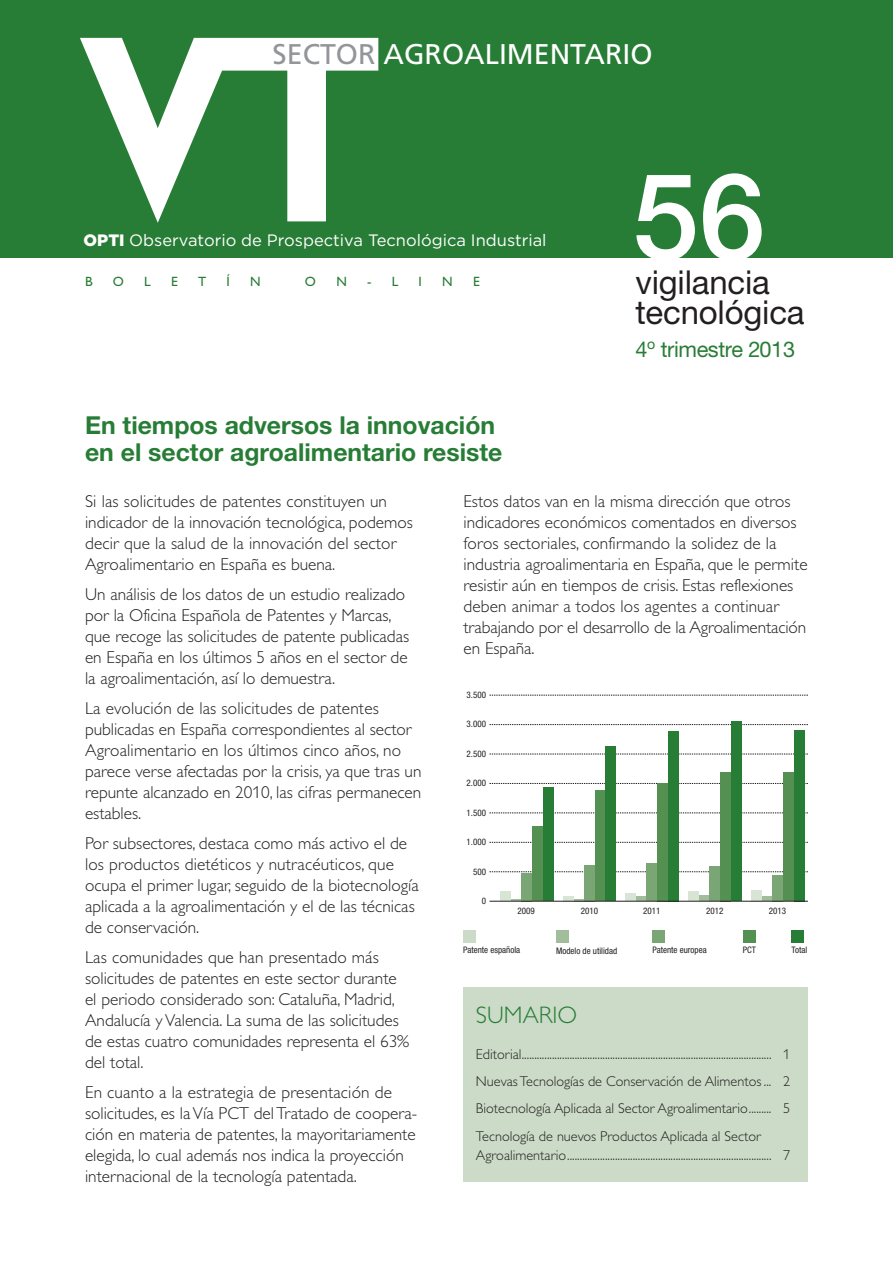
<style>
.page{position:relative;width:893px;height:1263px;background:#fff}
.page>*{position:absolute;margin:0;border:0;box-sizing:border-box;transform-origin:0 0}
.t1{font:500 120px "Helvetica Neue";color:#fff}
.t2{font:33px/30px "Helvetica Neue";letter-spacing:-.005em;color:#231f20}
.t3{font:28.5px "Frutiger";color:#fff}
.t4{font:700 24.75px/27px "Helvetica Neue";color:#287d36}
.t5{font:300 24px "Gill Alt One";color:#287d36}
.t6{font:21.75px "Helvetica Neue";letter-spacing:-.015em;color:#287d36}
.t7{font:300 17.25px/21px "Gill Alt One";color:#231f20}
.t8{font:16.5px "Gotham";color:#fff}
.t9{font:300 14.25px/27.3px "Gill Alt One";color:#231f20;text-align:justify}
.t10{font:13.5px "Gill Alt One";color:#287d36}
.t11{font:condensed 9px "Helvetica Neue";color:#231f20}
.s1{color:#939598}
.s2{font-weight:900}
</style>
<div class="page">
<div style="left:0;top:0;width:893px;height:257px;background:#287d36"></div>
<svg style="left:80px;top:38px;width:298px;height:185px"></svg>
<div style="left:463px;top:987px;width:345px;height:195px;background:#cbdbc7"></div>
<svg style="left:489px;top:871px;width:319px;height:1px"></svg>
<svg style="left:489px;top:842px;width:319px;height:1px"></svg>
<svg style="left:489px;top:813px;width:319px;height:1px"></svg>
<svg style="left:489px;top:783px;width:319px;height:1px"></svg>
<svg style="left:489px;top:695px;width:319px;height:1px"></svg>
<svg style="left:489px;top:754px;width:319px;height:1px"></svg>
<svg style="left:489px;top:724px;width:319px;height:1px"></svg>
<div style="left:500px;top:892px;width:11px;height:9px;background:#d8e4d4"></div>
<div style="left:522px;top:873px;width:10px;height:28px;background:#7aa676"></div>
<div style="left:532px;top:827px;width:11px;height:74px;background:#559053"></div>
<div style="left:543px;top:787px;width:10px;height:114px;background:#287d36"></div>
<div style="left:563px;top:896px;width:11px;height:5px;background:#d8e4d4"></div>
<svg style="left:574px;top:899px;width:10px;height:2px"></svg>
<div style="left:584px;top:865px;width:11px;height:36px;background:#7aa676"></div>
<div style="left:595px;top:791px;width:11px;height:110px;background:#559053"></div>
<div style="left:606px;top:746px;width:10px;height:155px;background:#287d36"></div>
<div style="left:625px;top:893px;width:11px;height:8px;background:#d8e4d4"></div>
<div style="left:636px;top:896px;width:11px;height:5px;background:#a1bd9b"></div>
<div style="left:647px;top:863px;width:10px;height:38px;background:#7aa676"></div>
<div style="left:657px;top:783px;width:11px;height:118px;background:#559053"></div>
<div style="left:668px;top:731px;width:10px;height:170px;background:#287d36"></div>
<div style="left:688px;top:892px;width:11px;height:9px;background:#d8e4d4"></div>
<div style="left:699px;top:896px;width:10px;height:5px;background:#a1bd9b"></div>
<div style="left:709px;top:866px;width:11px;height:35px;background:#7aa676"></div>
<div style="left:720px;top:772px;width:11px;height:129px;background:#559053"></div>
<div style="left:731px;top:721px;width:10px;height:180px;background:#287d36"></div>
<div style="left:751px;top:890px;width:11px;height:11px;background:#d8e4d4"></div>
<svg style="left:762px;top:897px;width:10px;height:4px"></svg>
<div style="left:772px;top:875px;width:11px;height:26px;background:#7aa676"></div>
<div style="left:783px;top:772px;width:11px;height:129px;background:#559053"></div>
<div style="left:794px;top:730px;width:10px;height:171px;background:#287d36"></div>
<hr style="left:489px;top:901px;width:319px;height:1px;background:#231f20">
<div style="left:464px;top:930px;width:12px;height:13px;background:#cbdbc7"></div>
<div style="left:556px;top:930px;width:13px;height:13px;background:#a1bd9b"></div>
<div style="left:652px;top:930px;width:13px;height:13px;background:#7aa676"></div>
<div style="left:743px;top:930px;width:12px;height:13px;background:#559053"></div>
<div style="left:791px;top:930px;width:13px;height:13px;background:#287d36"></div>
<h3 class="t3" style="left:273px;top:42px;width:381px"><span class="s1">SECTOR</span> AGROALIMENTARIO</h3>
<p class="t8" style="left:84px;top:231px;width:465px"><span class="s2">OPTI</span> Observatorio de Prospectiva Tecnológica Industrial</p>
<p class="t10" style="left:85px;top:276px;width:9px">B</p>
<p class="t10" style="left:113px;top:276px;width:13px">O</p>
<p class="t10" style="left:144px;top:276px;width:8px">L</p>
<p class="t10" style="left:171px;top:276px;width:8px">E</p>
<p class="t10" style="left:198px;top:276px;width:10px">T</p>
<p class="t10" style="left:227px;top:276px;width:5px">Í</p>
<p class="t10" style="left:250px;top:276px;width:12px">N</p>
<p class="t10" style="left:305px;top:276px;width:13px">O</p>
<p class="t10" style="left:336px;top:276px;width:12px">N</p>
<p class="t10" style="left:367px;top:276px;width:33px">- L</p>
<p class="t10" style="left:419px;top:276px;width:5px">I</p>
<p class="t10" style="left:442px;top:276px;width:12px">N</p>
<p class="t10" style="left:473px;top:276px;width:8px">E</p>
<h3 class="t4" style="left:85px;top:414px;width:419px">En tiempos adversos la innovación en el sector agroalimentario resiste</h3>
<h1 class="t1" style="left:632px;top:173px;width:135px">56</h1>
<h2 class="t2" style="left:635px;top:270px;width:171px">vigilancia tecnológica</h2>
<p class="t6" style="left:635px;top:341px;width:161px">4<sup>o</sup> trimestre 2013</p>
<p class="t7" style="left:85px;top:492px;width:329px">Si las solicitudes de patentes constituyen un indicador de la innovación tecnológica, podemos decir que la salud de la innovación del sector Agroalimentario en España es buena.</p>
<p class="t7" style="left:85px;top:585px;width:326px">Un análisis de los datos de un estudio realizado por la Oficina Española de Patentes y Marcas, que recoge las solicitudes de patente publicadas en España en los últimos 5 años en el sector de la agroalimentación, así lo demuestra.</p>
<p class="t7" style="left:85px;top:699px;width:338px">La evolución de las solicitudes de patentes publicadas en España correspondientes al sector Agroalimentario en los últimos cinco años, no parece verse afectadas por la crisis, ya que tras un repunte alcanzado en 2010, las cifras permanecen estables.</p>
<p class="t7" style="left:85px;top:834px;width:335px">Por subsectores, destaca como más activo el de los productos dietéticos y nutracéuticos, que ocupa el primer lugar, seguido de la biotecnología aplicada a la agroalimentación y el de las técnicas de conservación.</p>
<p class="t7" style="left:85px;top:948px;width:326px">Las comunidades que han presentado más solicitudes de patentes en este sector durante el periodo considerado son: Cataluña, Madrid, Andalucía yValencia. La suma de las solicitudes de estas cuatro comunidades representa el 63% del total.</p>
<p class="t7" style="left:85px;top:1083px;width:334px">En cuanto a la estrategia de presentación de solicitudes, es laVía PCT delTratado de coopera&shy;ción en materia de patentes, la mayoritariamente elegida, lo cual además nos indica la proyección internacional de la tecnología patentada.</p>
<p class="t7" style="left:463px;top:492px;width:346px">Estos datos van en la misma dirección que otros indicadores económicos comentados en diversos foros sectoriales, confirmando la solidez de la industria agroalimentaria en España, que le permite resistir aún en tiempos de crisis. Estas reflexiones deben animar a todos los agentes a continuar trabajando por el desarrollo de la Agroalimentación en España.</p>
<p class="t11" style="left:467px;top:691px;width:21px">3.500</p>
<p class="t11" style="left:467px;top:721px;width:21px">3.000</p>
<p class="t11" style="left:467px;top:750px;width:21px">2.500</p>
<p class="t11" style="left:467px;top:780px;width:21px">2.000</p>
<p class="t11" style="left:467px;top:809px;width:21px">1.500</p>
<p class="t11" style="left:467px;top:839px;width:21px">1.000</p>
<p class="t11" style="left:473px;top:868px;width:14px">500</p>
<p class="t11" style="left:482px;top:898px;width:6px">0</p>
<p class="t11" style="left:518px;top:907px;width:19px">2009</p>
<p class="t11" style="left:463px;top:947px;width:59px">Patente española</p>
<p class="t11" style="left:581px;top:907px;width:19px">2010</p>
<p class="t11" style="left:643px;top:907px;width:19px">2011</p>
<p class="t11" style="left:706px;top:907px;width:19px">2012</p>
<p class="t11" style="left:769px;top:907px;width:19px">2013</p>
<p class="t11" style="left:556px;top:947px;width:63px">Modelo de utilidad</p>
<p class="t11" style="left:652px;top:947px;width:56px">Patente europea</p>
<p class="t11" style="left:743px;top:947px;width:15px">PCT</p>
<p class="t11" style="left:792px;top:947px;width:17px">Total</p>
<h3 class="t5" style="left:476px;top:1006px;width:103px">SUMARIO</h3>
<p class="t9" style="left:476px;top:1042px;width:316px">Editorial................................................................................................... 1<br>NuevasTecnologías de Conservación de Alimentos ... 2<br>Biotecnología Aplicada al Sector Agroalimentario......... 5<br>Tecnología de nuevos Productos Aplicada al Sector</p>
<p class="t9" style="left:476px;top:1142px;width:316px">Agroalimentario................................................................................. 7</p>
</div>
